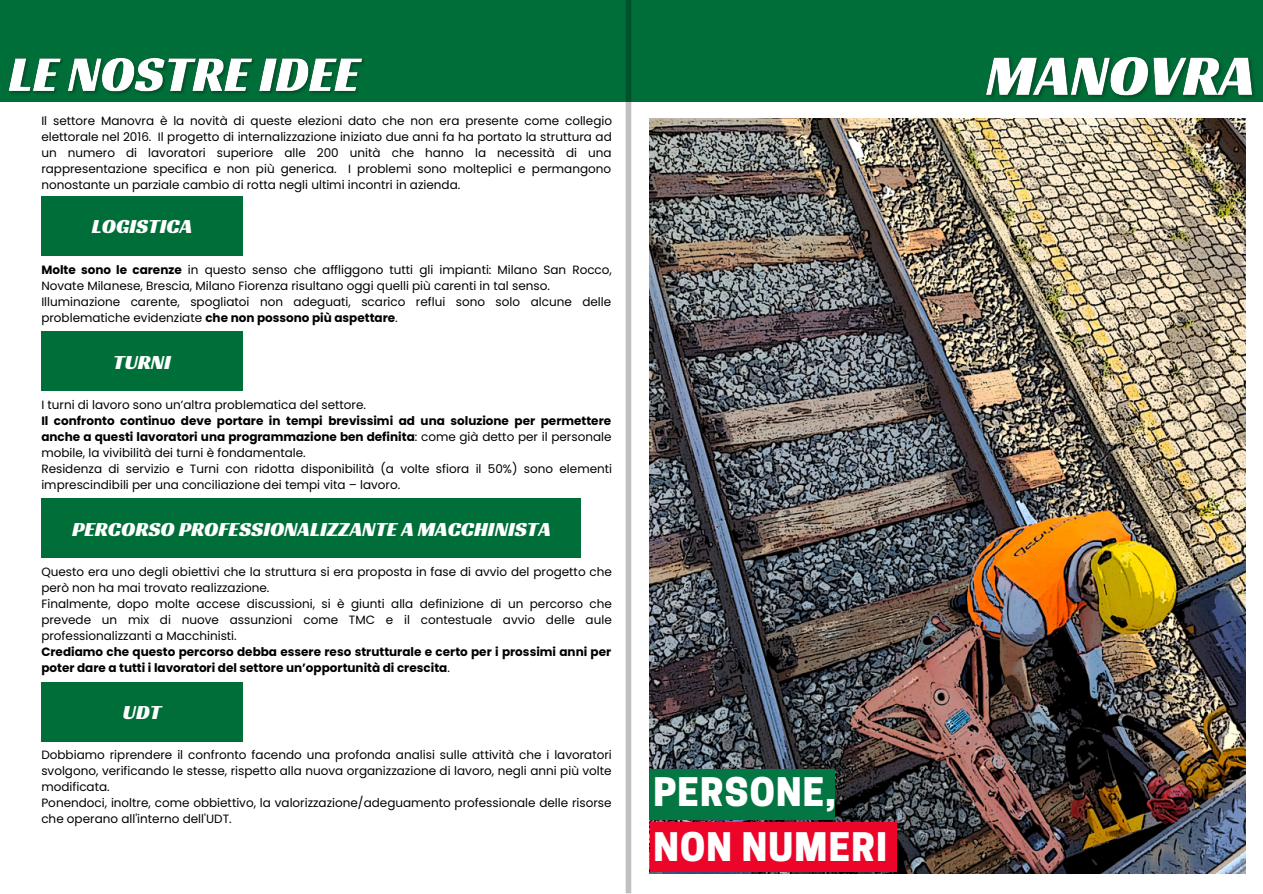
<style>
.page{position:relative;width:1263px;height:894px;background:#fff}
.page>*{position:absolute;margin:0;border:0;box-sizing:border-box;transform-origin:0 0}
.t1{font:800 36.9px/54.6px "Cooper Hewitt";letter-spacing:.035em;color:#fff}
.t2{font:20.7px "Racing Sans One";color:#fff}
.t3{font:12px/16px "Poppins";color:#000}
.t4{font:700 12px/16px "Poppins";color:#000}
.s1{font-weight:700}
.s2{font-weight:400}
</style>
<div class="page">
<div style="left:0;top:0;width:1263px;height:102px;background:#006e38"></div>
<svg style="left:626px;top:0;width:5px;height:893px;background:#aab3ae"></svg>
<div style="left:41px;top:196px;width:202px;height:60px;background:#006e38"></div>
<div style="left:41px;top:331px;width:202px;height:60px;background:#006e38"></div>
<div style="left:41px;top:498px;width:540px;height:60px;background:#006e38"></div>
<img style="left:649px;top:119px;width:596px;height:754px">
<div style="left:649px;top:768px;width:185px;height:51px;background:#047643"></div>
<div style="left:650px;top:822px;width:246px;height:49px;background:#ec0529"></div>
<img style="left:8px;top:57px;width:356px;height:37px">
<img style="left:982px;top:57px;width:273px;height:62px">
<div style="left:41px;top:681px;width:202px;height:60px;background:#006e38"></div>
<p class="t3" style="left:41px;top:113px;width:572px;text-align:justify">Il settore Manovra è la novità di queste elezioni dato che non era presente come collegio elettorale nel 2016. Il progetto di internalizzazione iniziato due anni fa ha portato la struttura ad un numero di lavoratori superiore alle 200 unità che hanno la necessità di una rappresentazione specifica e non più generica. I problemi sono molteplici e permangono nonostante un parziale cambio di rotta negli ultimi incontri in azienda.</p>
<h2 class="t2" style="left:92px;top:213px;width:102px">LOGISTICA</h2>
<p class="t3" style="left:41px;top:261px;width:572px"><span class="s1">Molte sono le carenze</span> in questo senso che affliggono tutti gli impianti: Milano San Rocco, Novate Milanese, Brescia, Milano Fiorenza risultano oggi quelli più carenti in tal senso.<br>Illuminazione carente, spogliatoi non adeguati, scarico reflui sono solo alcune delle problematiche evidenziate <span class="s1">che non possono più aspettare</span>.</p>
<h2 class="t2" style="left:113px;top:348px;width:59px">TURNI</h2>
<p class="t3" style="left:41px;top:396px;width:326px">I turni di lavoro sono un’altra problematica del settore.</p>
<p class="t3" style="left:41px;top:412px;width:572px"><span class="s1">Il confronto continuo deve portare in tempi brevissimi ad una soluzione per permettere anche a questi lavoratori una programmazione ben definita</span>: come già detto per il personale mobile, la vivibilità dei turni è fondamentale.<br>Residenza di servizio e Turni con ridotta disponibilità (a volte sfiora il 50%) sono elementi imprescindibili per una conciliazione dei tempi vita – lavoro.</p>
<h2 class="t2" style="left:72px;top:515px;width:480px">PERCORSO PROFESSIONALIZZANTE A MACCHINISTA</h2>
<p class="t3" style="left:41px;top:563px;width:572px">Questo era uno degli obiettivi che la struttura si era proposta in fase di avvio del progetto che però non ha mai trovato realizzazione.<br>Finalmente, dopo molte accese discussioni, si è giunti alla definizione di un percorso che prevede un mix di nuove assunzioni come TMC e il contestuale avvio delle aule professionalizzanti a Macchinisti.</p>
<p class="t4" style="left:41px;top:643px;width:571px">Crediamo che questo percorso debba essere reso strutturale e certo per i prossimi anni per poter dare a tutti i lavoratori del settore un’opportunità di crescita<span class="s2">.</span></p>
<h2 class="t2" style="left:123px;top:698px;width:40px">UDT</h2>
<p class="t3" style="left:41px;top:746px;width:572px">Dobbiamo riprendere il confronto facendo una profonda analisi sulle attività che i lavoratori svolgono, verificando le stesse, rispetto alla nuova organizzazione di lavoro, negli anni più volte modificata.<br>Ponendoci, inoltre, come obbiettivo, la valorizzazione/adeguamento professionale delle risorse che operano all'interno dell'UDT.</p>
<h1 class="t1" style="left:653px;top:769px;width:235px">PERSONE,<br>NON NUMERI</h1>
</div>
